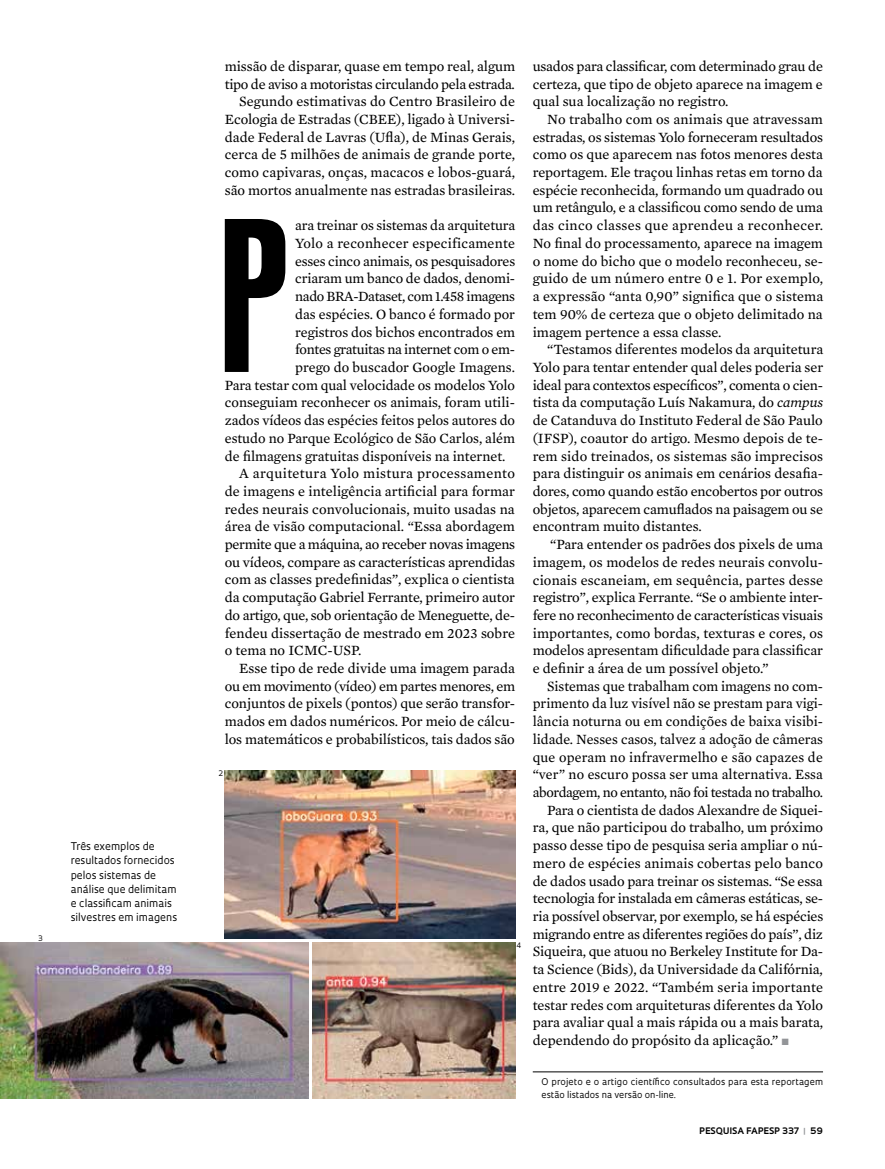
<style>
.page{position:relative;width:885px;height:1169px;background:#fff}
.page>*{position:absolute;margin:0;border:0;box-sizing:border-box;transform-origin:0 0}
.t1{font:195.45px "Swiss 924 BT Regular B";color:#000}
.t2{font:14.4px/17.7px "Mercury Text G2";letter-spacing:-.005em;color:#000;text-align:justify}
.t3{font:14.4px "Mercury Text G2";letter-spacing:-.025em;color:#000}
.t4{font:14.4px "Mercury Text G2";letter-spacing:.015em;color:#000}
.t5{font:14.4px "Mercury Text G2";letter-spacing:.025em;color:#000}
.t6{font:10.35px/14.1px "Oculum";color:#000}
.t7{font:9px/13.2px "Oculum";letter-spacing:.01em;color:#000}
.t8{font:700 8.7px "Oculum";letter-spacing:.015em;color:#000}
.t9{font:7.35px "Oculum";color:#000}
.s1{font-style:italic}
.s2{color:#939598}
</style>
<div class="page">
<hr style="left:533px;top:1071px;width:290px;height:1px;background:#000">
<img style="left:225px;top:770px;width:290px;height:168px">
<img style="left:0;top:942px;width:308px;height:156px">
<img style="left:312px;top:942px;width:203px;height:156px">
<p class="t9" style="left:38px;top:933px;width:6px">3</p>
<p class="t6" style="left:71px;top:839px;width:108px">Três exemplos de resultados fornecidos pelos sistemas de análise que delimitam e classificam animais silvestres em imagens</p>
<p class="t2" style="left:225px;top:56px;width:292px;text-align:right">missão de disparar, quase em tempo real, algum tipo de aviso a motoristas circulando pela estrada.<br>Segundo estimativas do Centro Brasileiro de Ecologia de Estradas (CBEE), ligado à Universi&shy;dade Federal de Lavras (Ufla), de Minas Gerais, cerca de 5 milhões de animais de grande porte, como capivaras, onças, macacos e lobos-guará, são mortos anualmente nas estradas brasileiras.</p>
<h1 class="t1" style="left:218px;top:179px;width:71px">P</h1>
<p class="t2" style="left:295px;top:216px;width:221px">ara treinar os sistemas da arquitetura</p>
<p class="t4" style="left:295px;top:233px;width:221px">Yolo a reconhecer especificamente</p>
<p class="t2" style="left:295px;top:251px;width:221px">esses cinco animais, os pesquisadores</p>
<p class="t2" style="left:295px;top:269px;width:221px">criaram um banco de dados, denomi-</p>
<p class="t3" style="left:295px;top:286px;width:221px">nado BRA-Dataset, com 1.458 imagens</p>
<p class="t2" style="left:295px;top:304px;width:221px">das espécies. O banco é formado por</p>
<p class="t2" style="left:295px;top:322px;width:221px">registros dos bichos encontrados em</p>
<p class="t3" style="left:295px;top:339px;width:221px">fontes gratuitas na internet com o em-</p>
<p class="t2" style="left:295px;top:357px;width:221px">prego do buscador Google Imagens.</p>
<p class="t2" style="left:225px;top:375px;width:292px">Para testar com qual velocidade os modelos Yolo</p>
<p class="t2" style="left:225px;top:393px;width:292px">conseguiam reconhecer os animais, foram utili-</p>
<p class="t2" style="left:225px;top:411px;width:292px">zados vídeos das espécies feitos pelos autores do</p>
<p class="t2" style="left:225px;top:428px;width:292px">estudo no Parque Ecológico de São Carlos, além</p>
<p class="t2" style="left:225px;top:446px;width:282px">de filmagens gratuitas disponíveis na internet.</p>
<p class="t5" style="left:239px;top:463px;width:277px">A arquitetura Yolo mistura processamento</p>
<p class="t2" style="left:225px;top:481px;width:292px">de imagens e inteligência artificial para formar</p>
<p class="t2" style="left:225px;top:499px;width:292px">redes neurais convolucionais, muito usadas na</p>
<p class="t2" style="left:225px;top:517px;width:292px">área de visão computacional. “Essa abordagem</p>
<p class="t2" style="left:225px;top:534px;width:292px">permite que a máquina, ao receber novas imagens</p>
<p class="t2" style="left:225px;top:552px;width:292px">ou vídeos, compare as características aprendidas</p>
<p class="t2" style="left:225px;top:570px;width:292px">com as classes predefinidas”, explica o cientista</p>
<p class="t2" style="left:225px;top:588px;width:292px">da computação Gabriel Ferrante, primeiro autor</p>
<p class="t2" style="left:225px;top:605px;width:292px">do artigo, que, sob orientação de Meneguette, de-</p>
<p class="t2" style="left:225px;top:623px;width:292px">fendeu dissertação de mestrado em 2023 sobre</p>
<p class="t2" style="left:225px;top:641px;width:138px">o tema no ICMC-USP.</p>
<p class="t2" style="left:239px;top:658px;width:277px">Esse tipo de rede divide uma imagem parada</p>
<p class="t2" style="left:225px;top:676px;width:292px">ou em movimento (vídeo) em partes menores, em</p>
<p class="t2" style="left:225px;top:694px;width:292px">conjuntos de pixels (pontos) que serão transfor-</p>
<p class="t2" style="left:225px;top:711px;width:292px">mados em dados numéricos. Por meio de cálcu-</p>
<p class="t2" style="left:225px;top:729px;width:292px">los matemáticos e probabilísticos, tais dados são</p>
<p class="t9" style="left:219px;top:768px;width:6px">2</p>
<p class="t9" style="left:517px;top:940px;width:6px">4</p>
<p class="t2" style="left:533px;top:56px;width:292px">usados para classificar, com determinado grau de certeza, que tipo de objeto aparece na imagem e qual sua localização no registro.</p>
<p class="t2" style="left:533px;top:110px;width:292px;text-indent:14px">No trabalho com os animais que atravessam estradas, os sistemas Yolo forneceram resultados como os que aparecem nas fotos menores desta reportagem. Ele traçou linhas retas em torno da espécie reconhecida, formando um quadrado ou um retângulo, e a classificou como sendo de uma das cinco classes que aprendeu a reconhecer.<br>No final do processamento, aparece na imagem o nome do bicho que o modelo reconheceu, se&shy;guido de um número entre 0 e 1. Por exemplo, a expressão “anta 0,90” significa que o sistema tem 90% de certeza que o objeto delimitado na imagem pertence a essa classe.</p>
<p class="t2" style="left:533px;top:340px;width:292px;text-indent:14px">“Testamos diferentes modelos da arquitetura Yolo para tentar entender qual deles poderia ser ideal para contextos específicos”, comenta o cien&shy;tista da computação Luís Nakamura, do <span class="s1">campus </span>de Catanduva do Instituto Federal de São Paulo (IFSP), coautor do artigo. Mesmo depois de te&shy;rem sido treinados, os sistemas são imprecisos para distinguir os animais em cenários desafia&shy;dores, como quando estão encobertos por outros objetos, aparecem camuflados na paisagem ou se encontram muito distantes.</p>
<p class="t2" style="left:533px;top:534px;width:292px;text-indent:17px">“Para entender os padrões dos pixels de uma imagem, os modelos de redes neurais convolu&shy;cionais escaneiam, em sequência, partes desse registro”, explica Ferrante. “Se o ambiente inter&shy;fere no reconhecimento de características visuais importantes, como bordas, texturas e cores, os modelos apresentam dificuldade para classificar e definir a área de um possível objeto.”</p>
<p class="t2" style="left:547px;top:676px;width:277px">Sistemas que trabalham com imagens no com-</p>
<p class="t2" style="left:533px;top:694px;width:292px">primento da luz visível não se prestam para vigi-</p>
<p class="t2" style="left:533px;top:711px;width:292px">lância noturna ou em condições de baixa visibi-</p>
<p class="t2" style="left:533px;top:729px;width:292px">lidade. Nesses casos, talvez a adoção de câmeras</p>
<p class="t4" style="left:533px;top:746px;width:292px">que operam no infravermelho e são capazes de</p>
<p class="t2" style="left:533px;top:765px;width:292px">“ver” no escuro possa ser uma alternativa. Essa</p>
<p class="t3" style="left:533px;top:781px;width:292px">abordagem, no entanto, não foi testada no trabalho.</p>
<p class="t2" style="left:547px;top:800px;width:277px">Para o cientista de dados Alexandre de Siquei-</p>
<p class="t2" style="left:533px;top:818px;width:292px">ra, que não participou do trabalho, um próximo</p>
<p class="t2" style="left:533px;top:835px;width:292px">passo desse tipo de pesquisa seria ampliar o nú-</p>
<p class="t2" style="left:533px;top:853px;width:292px">mero de espécies animais cobertas pelo banco</p>
<p class="t2" style="left:533px;top:871px;width:292px">de dados usado para treinar os sistemas. “Se essa</p>
<p class="t2" style="left:533px;top:889px;width:292px">tecnologia for instalada em câmeras estáticas, se-</p>
<p class="t2" style="left:533px;top:906px;width:292px">ria possível observar, por exemplo, se há espécies</p>
<p class="t2" style="left:533px;top:924px;width:292px">migrando entre as diferentes regiões do país”, diz</p>
<p class="t2" style="left:533px;top:942px;width:292px">Siqueira, que atuou no Berkeley Institute for Da-</p>
<p class="t2" style="left:533px;top:959px;width:292px">ta Science (Bids), da Universidade da Califórnia,</p>
<p class="t4" style="left:533px;top:976px;width:292px">entre 2019 e 2022. “Também seria importante</p>
<p class="t2" style="left:533px;top:995px;width:292px">testar redes com arquiteturas diferentes da Yolo</p>
<p class="t2" style="left:533px;top:1012px;width:292px">para avaliar qual a mais rápida ou a mais barata,</p>
<p class="t2" style="left:533px;top:1030px;width:257px">dependendo do propósito da aplicação.” <span class="s2">■</span></p>
<p class="t7" style="left:542px;top:1074px;width:283px">O projeto e o artigo científico consultados para esta reportagem estão listados na versão on-line.</p>
<p class="t8" style="left:699px;top:1124px;width:125px">PESQUISA FAPESP 337 <span class="s2">|</span> 59</p>
</div>
